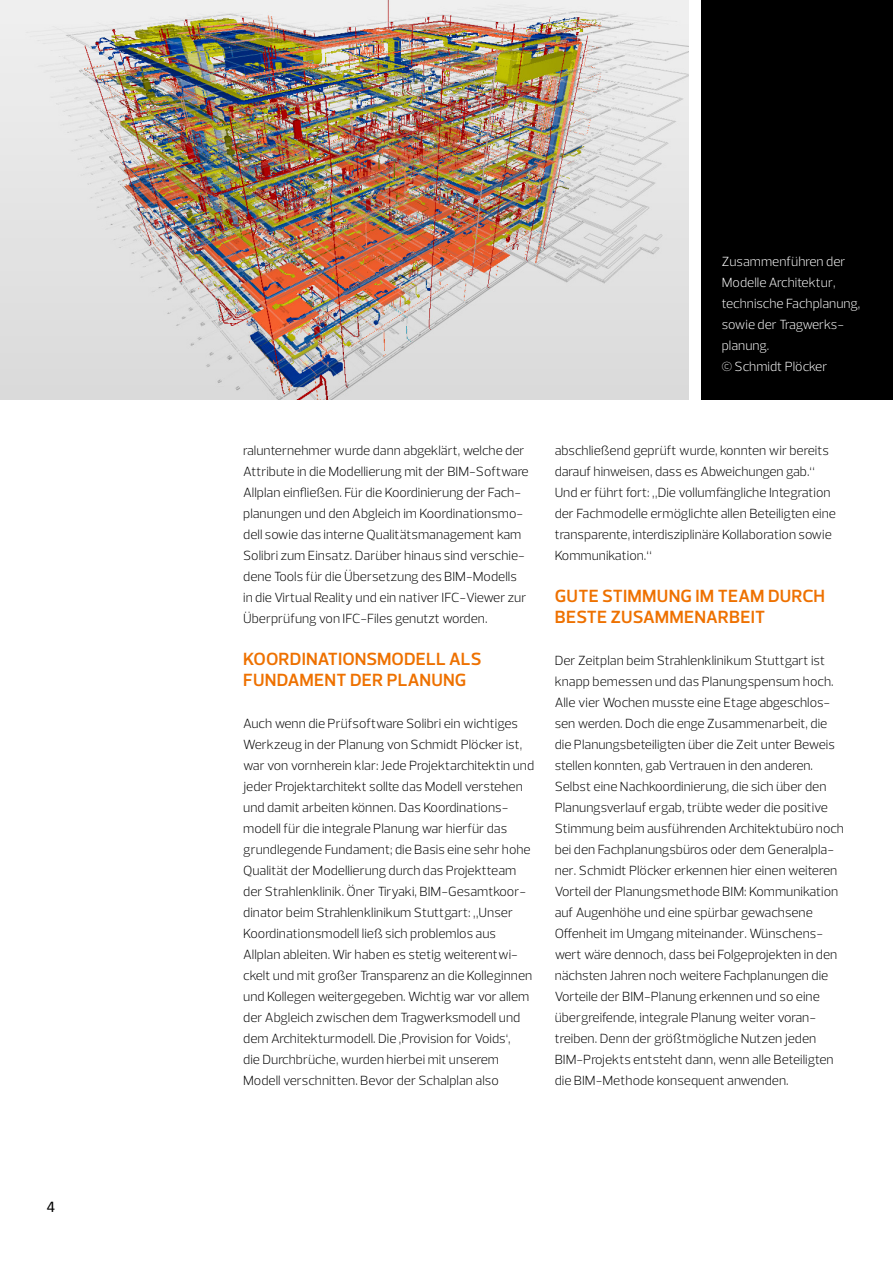
<style>
.page{position:relative;width:893px;height:1263px;background:#fff}
.page>*{position:absolute;margin:0;border:0;box-sizing:border-box;transform-origin:0 0}
.head{font:600 18px/21px "Prelo";letter-spacing:.015em;color:#ee7100}
.t1{font:16.5px "Calibri";color:#000}
.fließtext{font:300 13.5px/21px "Prelo";color:#000}
.fließtext-2{font:300 13.5px/21px "Prelo";color:#fff}
</style>
<div class="page">
<img style="left:0;top:0;width:689px;height:400px">
<div style="left:702px;top:0;width:191px;height:400px;background:#000"></div>
<p class="t1" style="left:47px;top:1197px;width:10px">4</p>
<p class="fließtext-2" style="left:722px;top:251px;width:140px">Zusammenführen der<br>Modelle Architektur, technische Fachplanung, sowie der Tragwerks&shy;planung.<br>© Schmidt Plöcker</p>
<p class="fließtext" style="left:243px;top:440px;width:287px">ralunternehmer wurde dann abgeklärt, welche der Attribute in die Modellierung mit der BIM-Software Allplan einfließen. Für die Koordinierung der Fach&shy;planungen und den Abgleich im Koordinationsmo&shy;dell sowie das interne Qualitätsmanagement kam Solibri zum Einsatz. Darüber hinaus sind verschie&shy;dene Tools für die Übersetzung des BIM-Modells in die Virtual Reality und ein nativer IFC-Viewer zur Überprüfung von IFC-Files genutzt worden.</p>
<p class="head" style="left:243px;top:649px;width:240px">KOORDINATIONSMODELL ALS<br>FUNDAMENT DER PLANUNG</p>
<p class="fließtext" style="left:243px;top:713px;width:293px">Auch wenn die Prüfsoftware Solibri ein wichtiges Werkzeug in der Planung von Schmidt Plöcker ist, war von vornherein klar: Jede Projektarchitektin und jeder Projektarchitekt sollte das Modell verstehen und damit arbeiten können. Das Koordinations&shy;modell für die integrale Planung war hierfür das grundlegende Fundament; die Basis eine sehr hohe Qualität der Modellierung durch das Projektteam der Strahlenklinik. Öner Tiryaki, BIM-Gesamtkoor&shy;dinator beim Strahlenklinikum Stuttgart: „Unser Koordinationsmodell ließ sich problemlos aus Allplan ableiten. Wir haben es stetig weiterentwi&shy;ckelt und mit großer Transparenz an die Kolleginnen und Kollegen weitergegeben. Wichtig war vor allem der Abgleich zwischen dem Tragwerksmodell und dem Architekturmodell. Die ‚Provision for Voids‘,<br>die Durchbrüche, wurden hierbei mit unserem Modell verschnitten. Bevor der Schalplan also</p>
<p class="fließtext" style="left:555px;top:440px;width:283px">abschließend geprüft wurde, konnten wir bereits darauf hinweisen, dass es Abweichungen gab.“ Und er führt fort: „Die vollumfängliche Integration der Fachmodelle ermöglichte allen Beteiligten eine transparente, interdisziplinäre Kollaboration sowie Kommunikation.“</p>
<p class="head" style="left:555px;top:586px;width:272px">GUTE STIMMUNG IM TEAM DURCH<br>BESTE ZUSAMMENARBEIT</p>
<p class="fließtext" style="left:555px;top:650px;width:291px">Der Zeitplan beim Strahlenklinikum Stuttgart ist knapp bemessen und das Planungspensum hoch.<br>Alle vier Wochen musste eine Etage abgeschlos&shy;sen werden. Doch die enge Zusammenarbeit, die die Planungsbeteiligten über die Zeit unter Beweis stellen konnten, gab Vertrauen in den anderen.<br>Selbst eine Nachkoordinierung, die sich über den Planungsverlauf ergab, trübte weder die positive Stimmung beim ausführenden Architektubüro noch bei den Fachplanungsbüros oder dem Generalpla&shy;ner. Schmidt Plöcker erkennen hier einen weiteren Vorteil der Planungsmethode BIM: Kommunikation auf Augenhöhe und eine spürbar gewachsene Offenheit im Umgang miteinander. Wünschens&shy;wert wäre dennoch, dass bei Folgeprojekten in den nächsten Jahren noch weitere Fachplanungen die Vorteile der BIM-Planung erkennen und so eine übergreifende, integrale Planung weiter voran&shy;treiben. Denn der größtmögliche Nutzen jeden BIM-Projekts entsteht dann, wenn alle Beteiligten die BIM-Methode konsequent anwenden.</p>
</div>
